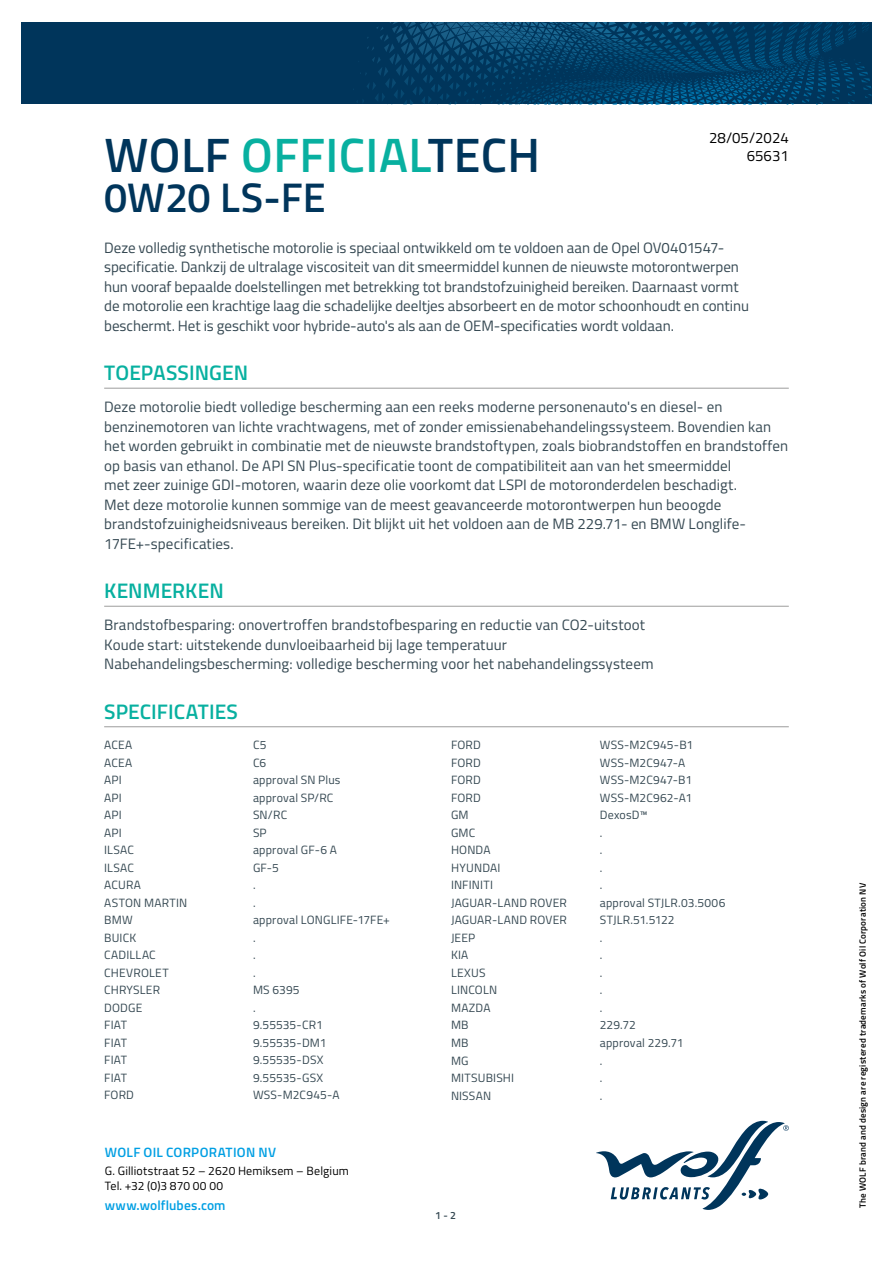
<style>
.page{position:relative;width:893px;height:1263px;background:#fff}
.page>*{position:absolute;margin:0;border:0;box-sizing:border-box;transform-origin:0 0}
.t1{font:600 48.3px "Titillium";letter-spacing:.01em;color:#00355b}
.t2{font:600 41.4px "Titillium";color:#00355b}
.t3{font:600 21px "Titillium";color:#08b0a0}
.t4{font:15px/19.5px "Titillium";letter-spacing:.005em;color:#364953}
.t5{font:15px/18px "Titillium";color:#000;text-align:right}
.t6{font:600 13.5px "Titillium";letter-spacing:.015em;color:#009fe3}
.t7{font:12px "Titillium";letter-spacing:.015em;color:#364953}
.t8{font:12px/14.4px "Titillium";letter-spacing:.015em;color:#000}
.t9{font:600 10.5px "Titillium";color:#364953}
.t10{font:600 9px "Titillium";letter-spacing:.025em;color:#000}
.s1{color:#08b0a0}
</style>
<div class="page">
<svg style="left:596px;top:1121px;width:193px;height:89px"></svg>
<svg style="left:21px;top:22px;width:851px;height:82px;background:#013b62"></svg>
<hr style="left:104px;top:388px;width:685px;height:1px;background:#9d9d9c">
<hr style="left:104px;top:606px;width:685px;height:1px;background:#9d9d9c">
<hr style="left:104px;top:726px;width:685px;height:1px;background:#9d9d9c">
<p class="t5" style="left:709px;top:128px;width:81px">28/05/2024<br>65631</p>
<h1 class="t1" style="left:104px;top:118px;width:437px">WOLF <span class="s1">OFFICIAL</span>TECH</h1>
<h2 class="t2" style="left:104px;top:166px;width:223px">0W20 LS-FE</h2>
<p class="t4" style="left:104px;top:237px;width:646px">Deze volledig synthetische motorolie is speciaal ontwikkeld om te voldoen aan de Opel OV0401547- specificatie. Dankzij de ultralage viscositeit van dit smeermiddel kunnen de nieuwste motorontwerpen hun vooraf bepaalde doelstellingen met betrekking tot brandstofzuinigheid bereiken. Daarnaast vormt de motorolie een krachtige laag die schadelijke deeltjes absorbeert en de motor schoonhoudt en continu beschermt. Het is geschikt voor hybride-auto's als aan de OEM-specificaties wordt voldaan.</p>
<h3 class="t3" style="left:104px;top:357px;width:145px">TOEPASSINGEN</h3>
<p class="t4" style="left:104px;top:397px;width:686px">Deze motorolie biedt volledige bescherming aan een reeks moderne personenauto's en diesel- en benzinemotoren van lichte vrachtwagens, met of zonder emissienabehandelingssysteem. Bovendien kan het worden gebruikt in combinatie met de nieuwste brandstoftypen, zoals biobrandstoffen en brandstoffen op basis van ethanol. De API SN Plus-specificatie toont de compatibiliteit aan van het smeermiddel<br>met zeer zuinige GDI-motoren, waarin deze olie voorkomt dat LSPI de motoronderdelen beschadigt.<br>Met deze motorolie kunnen sommige van de meest geavanceerde motorontwerpen hun beoogde brandstofzuinigheidsniveaus bereiken. Dit blijkt uit het voldoen aan de MB 229.71- en BMW Longlife-17FE+-specificaties.</p>
<h3 class="t3" style="left:104px;top:575px;width:121px">KENMERKEN</h3>
<p class="t4" style="left:104px;top:615px;width:551px">Brandstofbesparing: onovertroffen brandstofbesparing en reductie van CO2-uitstoot<br>Koude start: uitstekende dunvloeibaarheid bij lage temperatuur<br>Nabehandelingsbescherming: volledige bescherming voor het nabehandelingssysteem</p>
<h3 class="t3" style="left:104px;top:695px;width:135px">SPECIFICATIES</h3>
<p class="t7" style="left:104px;top:736px;width:30px">ACEA</p>
<p class="t7" style="left:253px;top:736px;width:15px">C5</p>
<p class="t7" style="left:104px;top:754px;width:30px">ACEA</p>
<p class="t7" style="left:253px;top:754px;width:15px">C6</p>
<p class="t7" style="left:104px;top:771px;width:19px">API</p>
<p class="t7" style="left:253px;top:771px;width:89px">approval SN Plus</p>
<p class="t7" style="left:104px;top:789px;width:19px">API</p>
<p class="t7" style="left:253px;top:789px;width:82px">approval SP/RC</p>
<p class="t7" style="left:104px;top:806px;width:19px">API</p>
<p class="t7" style="left:253px;top:806px;width:36px">SN/RC</p>
<p class="t7" style="left:104px;top:824px;width:19px">API</p>
<p class="t7" style="left:253px;top:824px;width:15px">SP</p>
<p class="t7" style="left:104px;top:841px;width:31px">ILSAC</p>
<p class="t7" style="left:253px;top:841px;width:85px">approval GF-6 A</p>
<p class="t7" style="left:104px;top:859px;width:31px">ILSAC</p>
<p class="t7" style="left:253px;top:859px;width:27px">GF-5</p>
<p class="t7" style="left:104px;top:876px;width:38px">ACURA</p>
<p class="t7" style="left:253px;top:876px;width:4px">.</p>
<p class="t7" style="left:104px;top:894px;width:85px">ASTON MARTIN</p>
<p class="t7" style="left:253px;top:894px;width:4px">.</p>
<p class="t7" style="left:104px;top:911px;width:30px">BMW</p>
<p class="t7" style="left:253px;top:911px;width:138px">approval LONGLIFE-17FE+</p>
<p class="t7" style="left:104px;top:929px;width:34px">BUICK</p>
<p class="t7" style="left:253px;top:929px;width:4px">.</p>
<p class="t7" style="left:104px;top:946px;width:53px">CADILLAC</p>
<p class="t7" style="left:253px;top:946px;width:4px">.</p>
<p class="t7" style="left:104px;top:964px;width:66px">CHEVROLET</p>
<p class="t7" style="left:253px;top:964px;width:4px">.</p>
<p class="t7" style="left:104px;top:981px;width:57px">CHRYSLER</p>
<p class="t7" style="left:253px;top:981px;width:48px">MS 6395</p>
<p class="t7" style="left:104px;top:999px;width:40px">DODGE</p>
<p class="t7" style="left:253px;top:999px;width:4px">.</p>
<p class="t7" style="left:104px;top:1016px;width:24px">FIAT</p>
<p class="t7" style="left:253px;top:1016px;width:71px">9.55535-CR1</p>
<p class="t7" style="left:104px;top:1034px;width:24px">FIAT</p>
<p class="t7" style="left:253px;top:1034px;width:75px">9.55535-DM1</p>
<p class="t7" style="left:104px;top:1051px;width:24px">FIAT</p>
<p class="t7" style="left:253px;top:1051px;width:72px">9.55535-DSX</p>
<p class="t7" style="left:104px;top:1069px;width:24px">FIAT</p>
<p class="t7" style="left:253px;top:1069px;width:72px">9.55535-GSX</p>
<p class="t7" style="left:104px;top:1086px;width:31px">FORD</p>
<p class="t7" style="left:253px;top:1086px;width:88px">WSS-M2C945-A</p>
<p class="t7" style="left:451px;top:736px;width:31px">FORD</p>
<p class="t7" style="left:600px;top:736px;width:95px">WSS-M2C945-B1</p>
<p class="t7" style="left:451px;top:754px;width:31px">FORD</p>
<p class="t7" style="left:600px;top:754px;width:87px">WSS-M2C947-A</p>
<p class="t7" style="left:451px;top:771px;width:31px">FORD</p>
<p class="t7" style="left:600px;top:771px;width:94px">WSS-M2C947-B1</p>
<p class="t7" style="left:451px;top:789px;width:31px">FORD</p>
<p class="t7" style="left:600px;top:789px;width:94px">WSS-M2C962-A1</p>
<p class="t7" style="left:451px;top:806px;width:19px">GM</p>
<p class="t7" style="left:600px;top:806px;width:49px">DexosD™</p>
<p class="t7" style="left:451px;top:824px;width:26px">GMC</p>
<p class="t7" style="left:600px;top:824px;width:4px">.</p>
<p class="t7" style="left:451px;top:841px;width:41px">HONDA</p>
<p class="t7" style="left:600px;top:841px;width:4px">.</p>
<p class="t7" style="left:451px;top:859px;width:51px">HYUNDAI</p>
<p class="t7" style="left:600px;top:859px;width:4px">.</p>
<p class="t7" style="left:451px;top:876px;width:44px">INFINITI</p>
<p class="t7" style="left:600px;top:876px;width:4px">.</p>
<p class="t7" style="left:451px;top:894px;width:117px">JAGUAR-LAND ROVER</p>
<p class="t7" style="left:600px;top:894px;width:127px">approval STJLR.03.5006</p>
<p class="t7" style="left:451px;top:911px;width:117px">JAGUAR-LAND ROVER</p>
<p class="t7" style="left:600px;top:911px;width:76px">STJLR.51.5122</p>
<p class="t7" style="left:451px;top:929px;width:26px">JEEP</p>
<p class="t7" style="left:600px;top:929px;width:4px">.</p>
<p class="t7" style="left:451px;top:946px;width:19px">KIA</p>
<p class="t7" style="left:600px;top:946px;width:4px">.</p>
<p class="t7" style="left:451px;top:964px;width:36px">LEXUS</p>
<p class="t7" style="left:600px;top:964px;width:4px">.</p>
<p class="t7" style="left:451px;top:981px;width:48px">LINCOLN</p>
<p class="t7" style="left:600px;top:981px;width:4px">.</p>
<p class="t7" style="left:451px;top:999px;width:41px">MAZDA</p>
<p class="t7" style="left:600px;top:999px;width:4px">.</p>
<p class="t7" style="left:451px;top:1016px;width:19px">MB</p>
<p class="t7" style="left:600px;top:1016px;width:38px">229.72</p>
<p class="t7" style="left:451px;top:1034px;width:19px">MB</p>
<p class="t7" style="left:600px;top:1034px;width:85px">approval 229.71</p>
<p class="t7" style="left:451px;top:1051px;width:19px">MG</p>
<p class="t7" style="left:600px;top:1051px;width:4px">.</p>
<p class="t7" style="left:451px;top:1069px;width:65px">MITSUBISHI</p>
<p class="t7" style="left:600px;top:1069px;width:4px">.</p>
<p class="t7" style="left:451px;top:1086px;width:42px">NISSAN</p>
<p class="t7" style="left:600px;top:1086px;width:4px">.</p>
<p class="t6" style="left:105px;top:1142px;width:173px">WOLF OIL CORPORATION NV</p>
<p class="t8" style="left:105px;top:1163px;width:246px">G. Gilliotstraat 52 – 2620 Hemiksem – Belgium<br>Tel. +32 (0)3 870 00 00</p>
<p class="t6" style="left:105px;top:1195px;width:122px">www.wolflubes.com</p>
<p class="t9" style="left:435px;top:1207px;width:22px">1 - 2</p>
<p class="t10" style="left:856px;top:1208px;width:326px;rotate:-90deg">The WOLF brand and design are registered trademarks of Wolf Oil Corporation NV</p>
</div>
